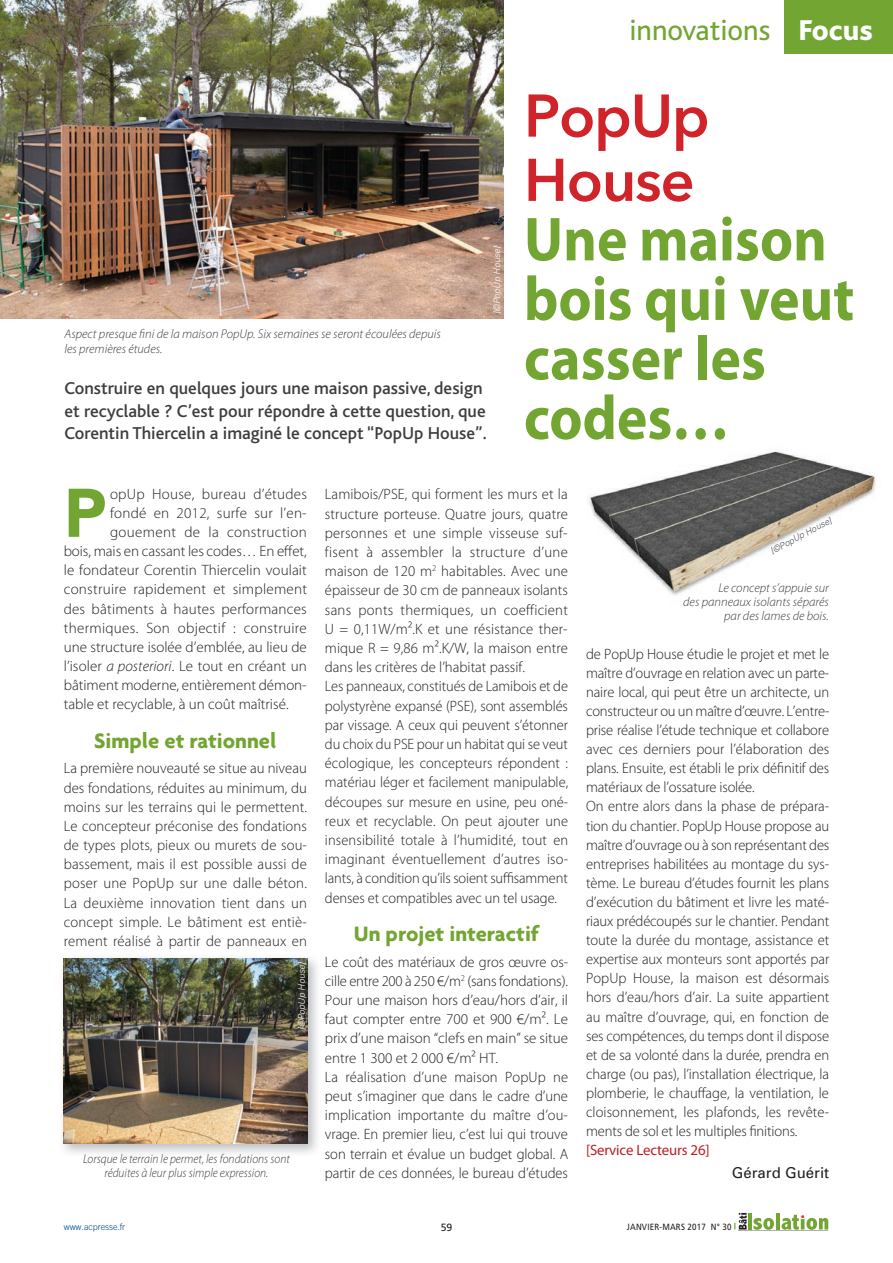
<style>
.page{position:relative;width:893px;height:1263px;background:#fff}
.page>*{position:absolute;margin:0;border:0;box-sizing:border-box;transform-origin:0 0}
.t1{font:900 67.95px "Avenir";color:#73a532}
.t2{font:700 62.7px/59.6px "Myriad Pro";color:#73a532;scale:.92 1}
.t3{font:600 59.55px/64.2px "Avenir Next";letter-spacing:-.02em;color:#d1232a}
.t4{font:30px "Bliss";color:#73a532}
.t5{font:800 30px "Bliss";color:#fff}
.t6{font:700 22.5px "Agenda";color:#73a532}
.t7{font:500 18px/22.5px "Bliss";color:#3e3e3f}
.t8{font:300 15px/19.2px "Myriad Pro";color:#231f20}
.t9{font:300 15px "Myriad Pro";letter-spacing:.02em;color:#231f20}
.t10{font:300 15px "Myriad Pro";letter-spacing:.025em;color:#231f20}
.t11{font:15px "Myriad Pro";letter-spacing:-.01em;color:#be1e23}
.t12{font:15px "Univers";color:#231f20}
.t13{font:italic 300 12.75px/14.2px "Myriad Pro";color:#3e3e3f;text-align:right}
.t14{font:italic 300 12.75px/14.2px "Myriad Pro";color:#3e3e3f;text-align:center;scale:.92 1}
.t15{font:10.5px "Frutiger";color:#231f20}
.t16{font:italic 300 9px "Univers";color:#fff}
.t17{font:9px "Frutiger";letter-spacing:.025em;color:#231f20;scale:.88 1}
.t18{font:300 9px "Trade Gothic";letter-spacing:-.01em;color:#004b87}
.t19{font:italic 300 9px "Univers";color:#57585a}
.s1{font-style:italic}
</style>
<div class="page">
<div style="left:785px;top:0;width:108px;height:54px;background:#73a532"></div>
<hr style="left:748px;top:1213px;width:4px;height:16px;background:#73a532">
<svg style="left:753px;top:1218px;width:21px;height:12px"></svg>
<hr style="left:776px;top:1213px;width:4px;height:16px;background:#73a532">
<svg style="left:734px;top:1212px;width:13px;height:17px"></svg>
<svg style="left:782px;top:1214px;width:47px;height:16px"></svg>
<img style="left:0;top:0;width:503px;height:319px">
<img style="left:588px;top:451px;width:288px;height:144px">
<img style="left:63px;top:958px;width:254px;height:195px">
<img style="left:64px;top:959px;width:244px;height:184px">
<p class="t13" style="left:64px;top:327px;width:378px;text-align:left">Aspect presque fini de la maison PopUp. Six semaines se seront écoulées depuis les premières études.</p>
<p class="t16" style="left:491px;top:314px;width:70px;rotate:-90deg">[©PopUp House]</p>
<p class="t7" style="left:64px;top:377px;width:424px">Construire en quelques jours une maison passive, design et recyclable ? C’est pour répondre à cette question, que<br>Corentin Thiercelin a imaginé le concept “PopUp House”.</p>
<h3 class="t4" style="left:629px;top:15px;width:143px">innovations</h3>
<h3 class="t5" style="left:799px;top:14px;width:76px">Focus</h3>
<h3 class="t3" style="left:524px;top:82px;width:187px">PopUp<br>House</h3>
<h2 class="t2" style="left:524px;top:210px;width:361px">Une maison bois qui veut casser les codes…</h2>
<h1 class="t1" style="left:64px;top:455px;width:44px">P</h1>
<p class="t9" style="left:110px;top:486px;width:198px">opUp House, bureau d’études</p>
<p class="t9" style="left:110px;top:505px;width:198px">fondé en 2012, surfe sur l’en-</p>
<p class="t10" style="left:110px;top:524px;width:198px">gouement de la construction</p>
<p class="t8" style="left:64px;top:542px;width:244px">bois, mais en cassant les codes… En effet,</p>
<p class="t8" style="left:64px;top:561px;width:245px">le fondateur Corentin Thiercelin voulait</p>
<p class="t9" style="left:64px;top:581px;width:245px">construire rapidement et simplement</p>
<p class="t8" style="left:64px;top:599px;width:244px">des bâtiments à hautes performances</p>
<p class="t9" style="left:64px;top:619px;width:245px">thermiques. Son objectif : construire</p>
<p class="t8" style="left:64px;top:637px;width:245px">une structure isolée d’emblée, au lieu de</p>
<p class="t8" style="left:64px;top:657px;width:245px">l’isoler <span class="s1">a posteriori</span>. Le tout en créant un</p>
<p class="t8" style="left:64px;top:676px;width:244px">bâtiment moderne, entièrement démon-</p>
<p class="t8" style="left:64px;top:695px;width:226px">table et recyclable, à un coût maîtrisé.</p>
<h3 class="t6" style="left:94px;top:727px;width:184px">Simple et rationnel</h3>
<p class="t8" style="left:64px;top:759px;width:245px;text-align:justify">La première nouveauté se situe au niveau des fondations, réduites au minimum, du moins sur les terrains qui le permettent.<br>Le concepteur préconise des fondations de types plots, pieux ou murets de sou&shy;bassement, mais il est possible aussi de poser une PopUp sur une dalle béton.<br>La deuxième innovation tient dans un concept simple. Le bâtiment est entiè&shy;rement réalisé à partir de panneaux en</p>
<p class="t16" style="left:296px;top:1030px;width:70px;rotate:-90deg">[©PopUp House]</p>
<p class="t14" style="left:83px;top:1152px;width:226px">Lorsque le terrain le permet, les fondations sont réduites à leur plus simple expression.</p>
<p class="t8" style="left:325px;top:485px;width:245px">Lamibois/PSE, qui forment les murs et la structure porteuse. Quatre jours, quatre personnes et une simple visseuse suf&shy;fisent à assembler la structure d’une maison de 120 m<sup>2</sup> habitables. Avec une épaisseur de 30 cm de panneaux isolants sans ponts thermiques, un coefficient U = 0,11W/m².K et une résistance ther&shy;mique R = 9,86 m².K/W, la maison entre dans les critères de l’habitat passif.<br>Les panneaux, constitués de Lamibois et de polystyrène expansé (PSE), sont assemblés par vissage. A ceux qui peuvent s’étonner du choix du PSE pour un habitat qui se veut écologique, les concepteurs répondent : matériau léger et facilement manipulable, découpes sur mesure en usine, peu oné&shy;reux et recyclable. On peut ajouter une insensibilité totale à l’humidité, tout en imaginant éventuellement d’autres iso&shy;lants, à condition qu’ils soient suffisamment denses et compatibles avec un tel usage.</p>
<h3 class="t6" style="left:354px;top:920px;width:187px">Un projet interactif</h3>
<p class="t8" style="left:325px;top:952px;width:245px">Le coût des matériaux de gros œuvre os&shy;cille entre 200 à 250 €/m<sup>2</sup> (sans fondations).<br>Pour une maison hors d’eau/hors d’air, il faut compter entre 700 et 900 €/m². Le prix d’une maison “clefs en main” se situe entre 1 300 et 2 000 €/m² HT.<br>La réalisation d’une maison PopUp ne peut s’imaginer que dans le cadre d’une implication importante du maître d’ou&shy;vrage. En premier lieu, c’est lui qui trouve son terrain et évalue un budget global. A partir de ces données, le bureau d’études</p>
<p class="t19" style="left:769px;top:547px;width:69px;rotate:-28deg">[©PopUp House]</p>
<p class="t13" style="left:683px;top:581px;width:147px">Le concept s’appuie sur<br>des panneaux isolants séparés par des lames de bois.</p>
<p class="t8" style="left:586px;top:644px;width:245px">de PopUp House étudie le projet et met le maître d’ouvrage en relation avec un parte&shy;naire local, qui peut être un architecte, un constructeur ou un maître d’œuvre. L’entre&shy;prise réalise l’étude technique et collabore avec ces derniers pour l’élaboration des plans. Ensuite, est établi le prix définitif des matériaux de l’ossature isolée.<br>On entre alors dans la phase de prépara&shy;tion du chantier. PopUp House propose au maître d’ouvrage ou à son représentant des entreprises habilitées au montage du sys&shy;tème. Le bureau d’études fournit les plans d’exécution du bâtiment et livre les maté&shy;riaux prédécoupés sur le chantier. Pendant toute la durée du montage, assistance et expertise aux monteurs sont apportés par PopUp House, la maison est désormais hors d’eau/hors d’air. La suite appartient au maître d’ouvrage, qui, en fonction de ses compétences, du temps dont il dispose et de sa volonté dans la durée, prendra en charge (ou pas), l’installation électrique, la plomberie, le chauffage, la ventilation, le cloisonnement, les plafonds, les revête&shy;ments de sol et les multiples finitions.</p>
<p class="t11" style="left:586px;top:1142px;width:125px">[Service Lecteurs 26]</p>
<p class="t12" style="left:732px;top:1164px;width:99px">Gérard Guérit</p>
<p class="t18" style="left:64px;top:1221px;width:63px">www.acpresse.fr</p>
<p class="t15" style="left:441px;top:1221px;width:13px">59</p>
<p class="t17" style="left:627px;top:1221px;width:120px">JANVIER-MARS 2017 N° 30</p>
</div>
